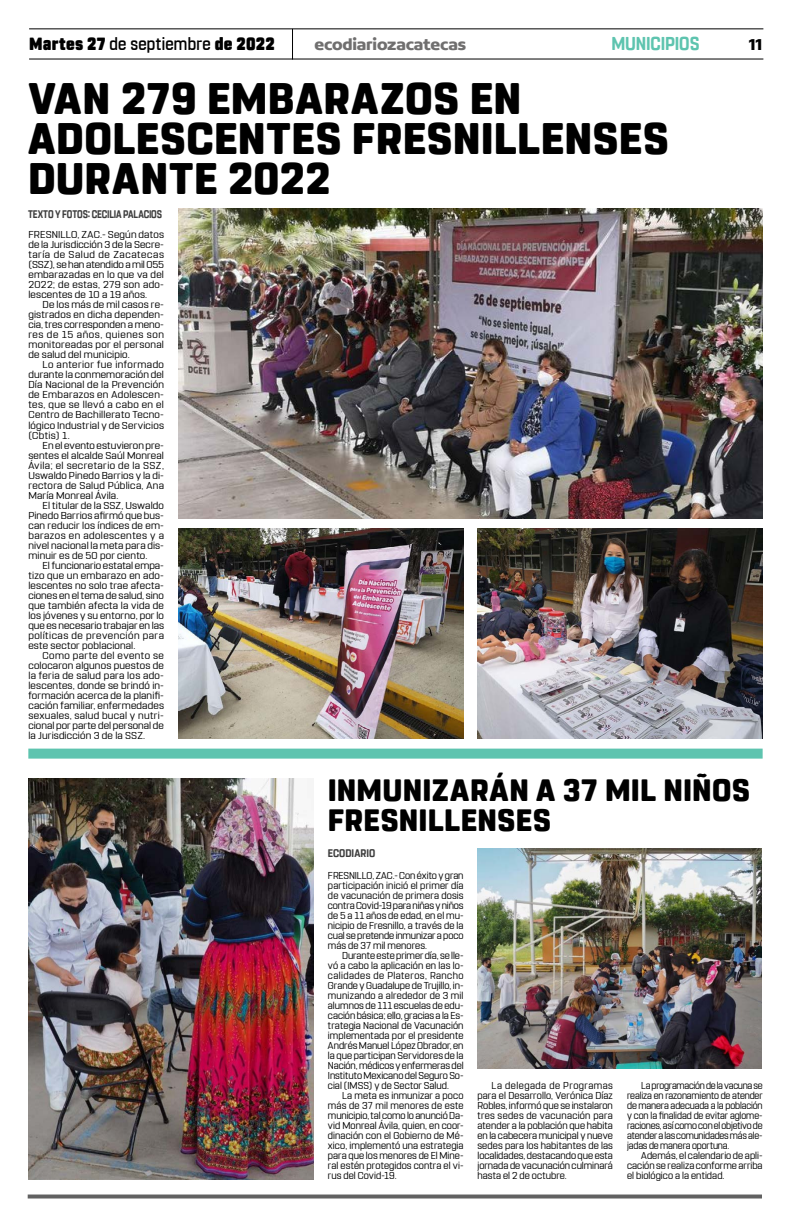
<style>
.page{position:relative;width:791px;height:1225px;background:#fff}
.page>*{position:absolute;margin:0;border:0;box-sizing:border-box;transform-origin:0 0}
.t1{font:800 44px/40px "Rohn Rounded";letter-spacing:.01em;color:#000}
.t2{font:800 30.8px/30px "Rohn Rounded";letter-spacing:.01em;color:#000}
.t3{font:700 18.6px "Rohn Rounded";letter-spacing:-.01em;color:#5ec4af;scale:.91 1}
.t4{font:900 17.6px "Rohn Rounded";letter-spacing:.02em;color:#000;scale:.91 1}
.t5{font:700 16.9px "Concord";letter-spacing:-.01em;color:#706f6f}
.t6{font:700 16.9px "Concord";color:#000}
.t7{font:700 11px "Rohn Rounded";letter-spacing:-.01em;color:#3d3d3d;scale:.83 1}
.t8{font:700 11px "Rohn Rounded";letter-spacing:-.01em;color:#3d3d3d;scale:.91 1}
.t9{font:10px/10px "Rohn Rounded";letter-spacing:.01em;color:#000;text-align:justify;scale:1.06 1}
.t10{font:10px/10px "Rohn Rounded";letter-spacing:.01em;color:#000;text-align:justify}
.t11{font:10px/10px "Rohn Rounded";letter-spacing:.01em;color:#000;text-align:justify;scale:.96 1}
.s1{font-weight:500}
</style>
<div class="page">
<hr style="left:29px;top:28px;width:734px;height:1px;background:#000">
<hr style="left:29px;top:59px;width:734px;height:1px;background:#000">
<hr style="left:292px;top:29px;width:1px;height:31px;background:#000">
<svg style="left:28px;top:1194px;width:734px;height:4px;background:#757575"></svg>
<div style="left:28px;top:748px;width:735px;height:10px;background:#5ec4af"></div>
<img style="left:477px;top:528px;width:286px;height:210px">
<img style="left:178px;top:528px;width:285px;height:210px">
<img style="left:178px;top:209px;width:585px;height:310px">
<img style="left:28px;top:778px;width:286px;height:401px">
<img style="left:477px;top:848px;width:285px;height:220px">
<h3 class="t4" style="left:29px;top:33px;width:271px">Martes 27 <span class="s1">de septiembre</span> de 2022</h3>
<h3 class="t5" style="left:314px;top:34px;width:153px">ecodiariozacatecas</h3>
<h3 class="t3" style="left:611px;top:32px;width:98px">MUNICIPIOS</h3>
<h3 class="t6" style="left:749px;top:34px;width:15px">11</h3>
<h1 class="t1" style="left:28px;top:79px;width:642px">VAN 279 EMBARAZOS EN<br>ADOLESCENTES FRESNILLENSES<br>DURANTE 2022</h1>
<p class="t7" style="left:28px;top:208px;width:163px">TEXTO Y FOTOS: CECILIA PALACIOS</p>
<p class="t9" style="left:28px;top:230px;width:129px">FRESNILLO, ZAC.- Según datos de la Jurisdicción 3 de la Secre&shy;taría de Salud de Zacatecas (SSZ), se han atendido a mil 055 embarazadas en lo que va del 2022; de estas, 279 son ado&shy;lescentes de 10 a 19 años.</p>
<p class="t9" style="left:28px;top:300px;width:129px;text-indent:14px">De los más de mil casos re&shy;gistrados en dicha dependen&shy;cia, tres corresponden a meno&shy;res de 15 años, quienes son monitoreadas por el personal de salud del municipio.</p>
<p class="t9" style="left:28px;top:360px;width:129px;text-indent:14px">Lo anterior fue informado durante la conmemoración del Día Nacional de la Prevención de Embarazos en Adolescen&shy;tes, que se llevó a cabo en el Centro de Bachillerato Tecno&shy;lógico Industrial y de Servicios (Cbtis) 1.</p>
<p class="t9" style="left:28px;top:440px;width:129px;text-indent:14px">En el evento estuvieron pre&shy;sentes el alcalde Saúl Monreal Ávila; el secretario de la SSZ, Uswaldo Pinedo Barrios y la di&shy;rectora de Salud Pública, Ana María Monreal Ávila.</p>
<p class="t9" style="left:28px;top:500px;width:129px;text-indent:14px">El titular de la SSZ, Uswaldo Pinedo Barrios afirmó que bus&shy;can reducir los índices de em&shy;barazos en adolescentes y a nivel nacional la meta para dis&shy;minuir es de 50 por ciento.</p>
<p class="t9" style="left:28px;top:560px;width:129px;text-indent:14px">El funcionario estatal empa&shy;tizo que un embarazo en ado&shy;lescentes no solo trae afecta&shy;ciones en el tema de salud, sino que también afecta la vida de los jóvenes y su entorno, por lo que es necesario trabajar en las políticas de prevención para este sector poblacional.</p>
<p class="t9" style="left:28px;top:650px;width:129px;text-indent:14px">Como parte del evento se colocaron algunos puestos de la feria de salud para los ado&shy;lescentes, donde se brindó in&shy;formación acerca de la planifi&shy;cación familiar, enfermedades sexuales, salud bucal y nutri&shy;cional por parte del personal de la Jurisdicción 3 de la SSZ.</p>
<h2 class="t2" style="left:328px;top:775px;width:424px">INMUNIZARÁN A 37 MIL NIÑOS<br>FRESNILLENSES</h2>
<p class="t8" style="left:328px;top:846px;width:54px">ECODIARIO</p>
<p class="t10" style="left:328px;top:870px;width:137px">FRESNILLO, ZAC.- Con éxito y gran participación inició el primer día de vacunación de primera dosis contra Covid-19 para niñas y niños de 5 a 11 años de edad, en el mu&shy;nicipio de Fresnillo, a través de la cual se pretende inmunizar a poco más de 37 mil menores.</p>
<p class="t10" style="left:328px;top:950px;width:137px;text-indent:14px">Durante este primer día, se lle&shy;vó a cabo la aplicación en las lo&shy;calidades de Plateros, Rancho Grande y Guadalupe de Trujillo, in&shy;munizando a alrededor de 3 mil alumnos de 111 escuelas de edu&shy;cación básica; ello, gracias a la Es&shy;trategia Nacional de Vacunación implementada por el presidente Andrés Manuel López Obrador, en la que participan Servidores de la Nación, médicos y enfermeras del Instituto Mexicano del Seguro So&shy;cial (IMSS) y de Sector Salud.</p>
<p class="t10" style="left:328px;top:1090px;width:137px;text-indent:14px">La meta es inmunizar a poco más de 37 mil menores de este municipio, tal como lo anunció Da&shy;vid Monreal Ávila, quien, en coor&shy;dinación con el Gobierno de Mé&shy;xico, implementó una estrategia para que los menores de El Mine&shy;ral estén protegidos contra el vi&shy;rus del Covid-19.</p>
<p class="t10" style="left:477px;top:1080px;width:137px;text-indent:14px">La delegada de Programas para el Desarrollo, Verónica Díaz Robles, informó que se instalaron tres sedes de vacunación para atender a la población que habita en la cabecera municipal y nueve sedes para los habitantes de las localidades, destacando que esta jornada de vacunación culminará hasta el 2 de octubre.</p>
<p class="t11" style="left:627px;top:1080px;width:143px;text-indent:14px">La programación de la vacuna se realiza en razonamiento de atender de manera adecuada a la población y con la finalidad de evitar aglome&shy;raciones, así como con el objetivo de atender a las comunidades más ale&shy;jadas de manera oportuna.</p>
<p class="t10" style="left:627px;top:1150px;width:137px;text-indent:14px">Además, el calendario de apli&shy;cación se realiza conforme arriba el biológico a la entidad.</p>
</div>
